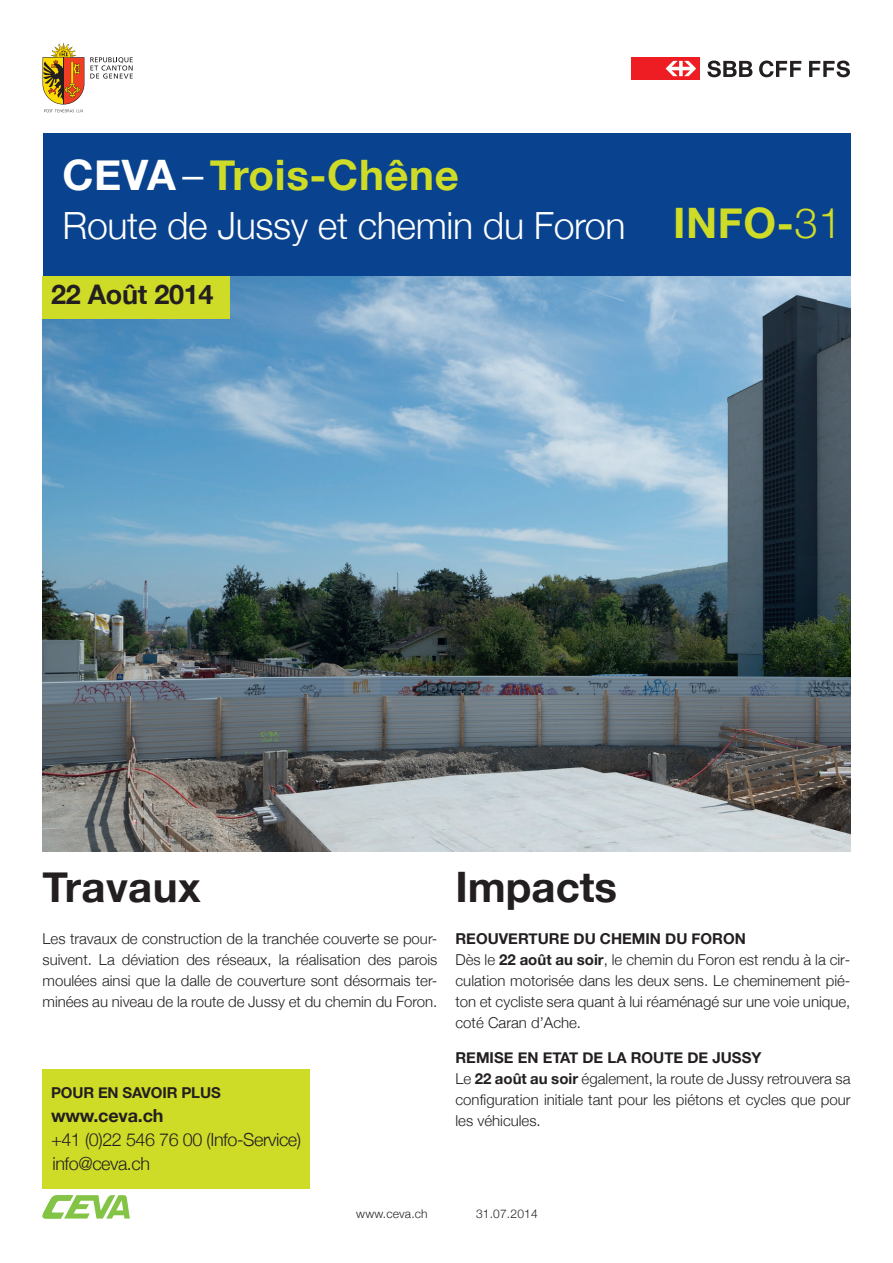
<style>
.page{position:relative;width:893px;height:1263px;background:#fff}
.page>*{position:absolute;margin:0;border:0;box-sizing:border-box;transform-origin:0 0}
.t1{font:700 42px "Helvetica Neue";letter-spacing:.015em;color:#cfdc27}
.t2{font:700 42px "Helvetica Neue";color:#231f20}
.t3{font:300 37.5px "Helvetica Neue";letter-spacing:-.01em;color:#fff}
.t4{font:700 27px "Helvetica Neue";letter-spacing:-.01em;color:#231f20}
.t5{font:300 18px/24px "Helvetica Neue";letter-spacing:-.025em;color:#231f20}
.t6{font:700 18px "Helvetica Neue";letter-spacing:-.01em;color:#231f20}
.t7{font:300 15px/21px "Helvetica Neue";color:#231f20}
.t8{font:700 15px "Helvetica Neue";letter-spacing:-.01em;color:#231f20}
.t9{font:300 12px "Helvetica Neue";letter-spacing:.015em;color:#231f20}
.s1{color:#fff}
.s2{font-weight:300;color:#fff}
.s3{font-weight:300}
.s4{font-weight:700}
</style>
<div class="page">
<svg style="left:707px;top:61px;width:45px;height:16px"></svg>
<svg style="left:759px;top:61px;width:42px;height:16px"></svg>
<svg style="left:809px;top:61px;width:41px;height:16px"></svg>
<div style="left:631px;top:57px;width:69px;height:23px;background:#ee1d23"></div>
<svg style="left:666px;top:61px;width:30px;height:15px"></svg>
<svg style="left:43px;top:43px;width:41px;height:69px"></svg>
<hr style="left:63px;top:58px;width:1px;height:46px;background:#231f20">
<svg style="left:90px;top:57px;width:43px;height:22px"></svg>
<svg style="left:43px;top:1195px;width:87px;height:23px"></svg>
<div style="left:43px;top:134px;width:807px;height:142px;background:#09428e"></div>
<img style="left:43px;top:276px;width:807px;height:575px">
<div style="left:43px;top:1070px;width:267px;height:119px;background:#cfdc27"></div>
<div style="left:43px;top:276px;width:187px;height:43px;background:#cfdc27"></div>
<h1 class="t1" style="left:62px;top:142px;width:398px"><span class="s1">CEVA</span><span class="s2">–</span> Trois-Chêne</h1>
<h2 class="t3" style="left:62px;top:195px;width:565px">Route de Jussy et chemin du Foron</h2>
<h3 class="t4" style="left:51px;top:273px;width:164px">22 Août 2014</h3>
<h1 class="t1" style="left:673px;top:190px;width:170px">INFO-<span class="s3">31</span></h1>
<h1 class="t2" style="left:43px;top:854px;width:160px">Travaux</h1>
<p class="t7" style="left:43px;top:928px;width:396px;text-align:justify">Les travaux de construction de la tranchée couverte se pour&shy;suivent. La déviation des réseaux, la réalisation des parois moulées ainsi que la dalle de couverture sont désormais ter&shy;minées au niveau de la route de Jussy et du chemin du Foron.</p>
<p class="t8" style="left:51px;top:1080px;width:171px">POUR EN SAVOIR PLUS</p>
<p class="t6" style="left:51px;top:1101px;width:114px">www.ceva.ch</p>
<p class="t5" style="left:51px;top:1126px;width:252px">+41 (0)22 546 76 00 (Info-Service) info@ceva.ch</p>
<h1 class="t2" style="left:455px;top:854px;width:163px">Impacts</h1>
<p class="t7" style="left:455px;top:928px;width:396px"><span class="s4">REOUVERTURE DU CHEMIN DU FORON<br></span>Dès le <span class="s4">22 août au soir</span>, le chemin du Foron est rendu à la cir&shy;culation motorisée dans les deux sens. Le cheminement pié&shy;ton et cycliste sera quant à lui réaménagé sur une voie unique, coté Caran d’Ache.</p>
<p class="t7" style="left:455px;top:1046px;width:396px"><span class="s4">REMISE EN ETAT DE LA ROUTE DE JUSSY<br></span>Le <span class="s4">22 août au soir</span> également, la route de Jussy retrouvera sa configuration initiale tant pour les piétons et cycles que pour les véhicules.</p>
<p class="t9" style="left:356px;top:1204px;width:73px">www.ceva.ch</p>
<p class="t9" style="left:476px;top:1204px;width:63px">31.07.2014</p>
</div>
